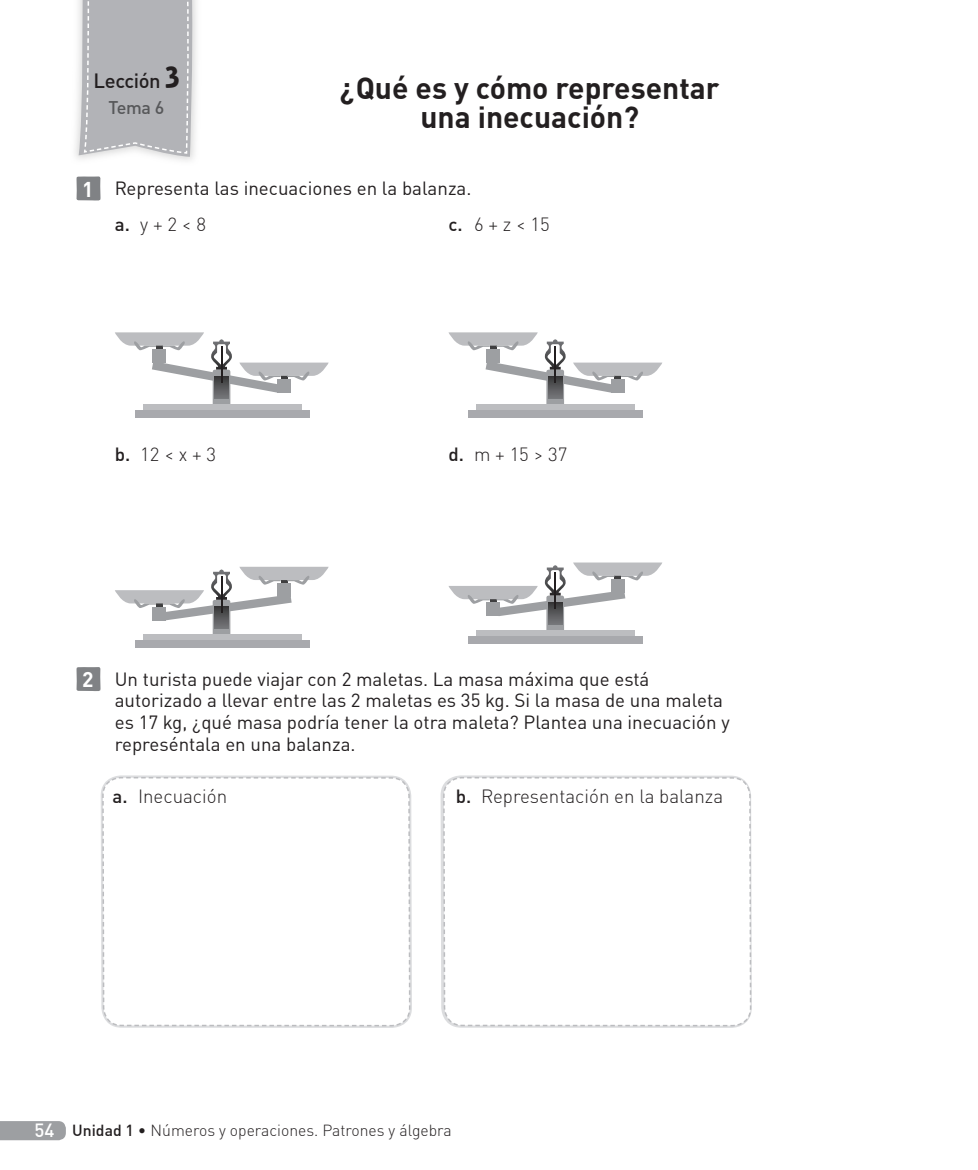
<style>
.page{position:relative;width:978px;height:1170px;background:#fff}
.page>*{position:absolute;margin:0;border:0;box-sizing:border-box;transform-origin:0 0}
.t1{font:700 30px/28.5px "DIN Pro";color:#231f20;text-align:center}
.t2{font:500 20.25px "DIN Pro";letter-spacing:-.025em;color:#231f20}
.t3{font:18.75px/21.8px "DIN Pro";color:#231f20}
.t4{font:300 18.75px "DIN Pro";color:#231f20}
.t5{font:500 18px "DIN Pro";color:#57585a}
.t6{font:300 15.75px "DIN Pro";color:#231f20}
.s1{font-family:"DK Hobgoblin";font-weight:400;font-size:27px}
.s2{font-weight:700;font-size:21px;color:#fff}
.s3{font-weight:500}
.s4{font-weight:300}
.s5{font-weight:500;font-size:18.75px;color:#fff}
</style>
<div class="page">
<img style="left:75px;top:0;width:18px;height:159px">
<svg style="left:79px;top:0;width:19px;height:157px"></svg>
<svg style="left:76px;top:176px;width:22px;height:24px"></svg>
<svg style="left:76px;top:667px;width:22px;height:24px"></svg>
<svg style="left:98px;top:0;width:314px;height:1028px"></svg>
<svg style="left:440px;top:332px;width:300px;height:696px"></svg>
<svg style="left:101px;top:776px;width:310px;height:250px"></svg>
<svg style="left:442px;top:776px;width:310px;height:250px"></svg>
<svg style="left:0;top:1121px;width:66px;height:18px"></svg>
<p class="t2" style="left:93px;top:64px;width:87px">Lección <span class="s1">3</span></p>
<p class="t5" style="left:109px;top:93px;width:57px">Tema 6</p>
<h1 class="t1" style="left:340px;top:71px;width:381px">¿Qué es y cómo representar una inecuación?</h1>
<p class="t3" style="left:115px;top:168px;width:358px;line-height:35.7px;text-indent:-33px"><span class="s2">1</span> Representa las inecuaciones en la balanza. <span class="s3">a.</span> <span class="s4">y + 2 &lt; 8</span></p>
<p class="t4" style="left:448px;top:209px;width:103px"><span class="s3">c.</span> 6 + z &lt; 15</p>
<p class="t4" style="left:115px;top:439px;width:103px"><span class="s3">b.</span> 12 &lt; x + 3</p>
<p class="t4" style="left:448px;top:439px;width:120px"><span class="s3">d.</span> m + 15 &gt; 37</p>
<p class="t3" style="left:115px;top:666px;width:616px;text-indent:-33px"><span class="s2">2</span> Un turista puede viajar con 2 maletas. La masa máxima que está autorizado a llevar entre las 2 maletas es 35 kg. Si la masa de una maleta es 17 kg, ¿qué masa podría tener la otra maleta? Plantea una inecuación y represéntala en una balanza.</p>
<p class="t4" style="left:112px;top:781px;width:116px"><span class="s3">a.</span> Inecuación</p>
<p class="t4" style="left:456px;top:781px;width:269px"><span class="s3">b.</span> Representación en la balanza</p>
<p class="t6" style="left:35px;top:1117px;width:419px"><span class="s5">54</span> <span class="s3">Unidad 1</span> • Números y operaciones. Patrones y álgebra</p>
</div>
